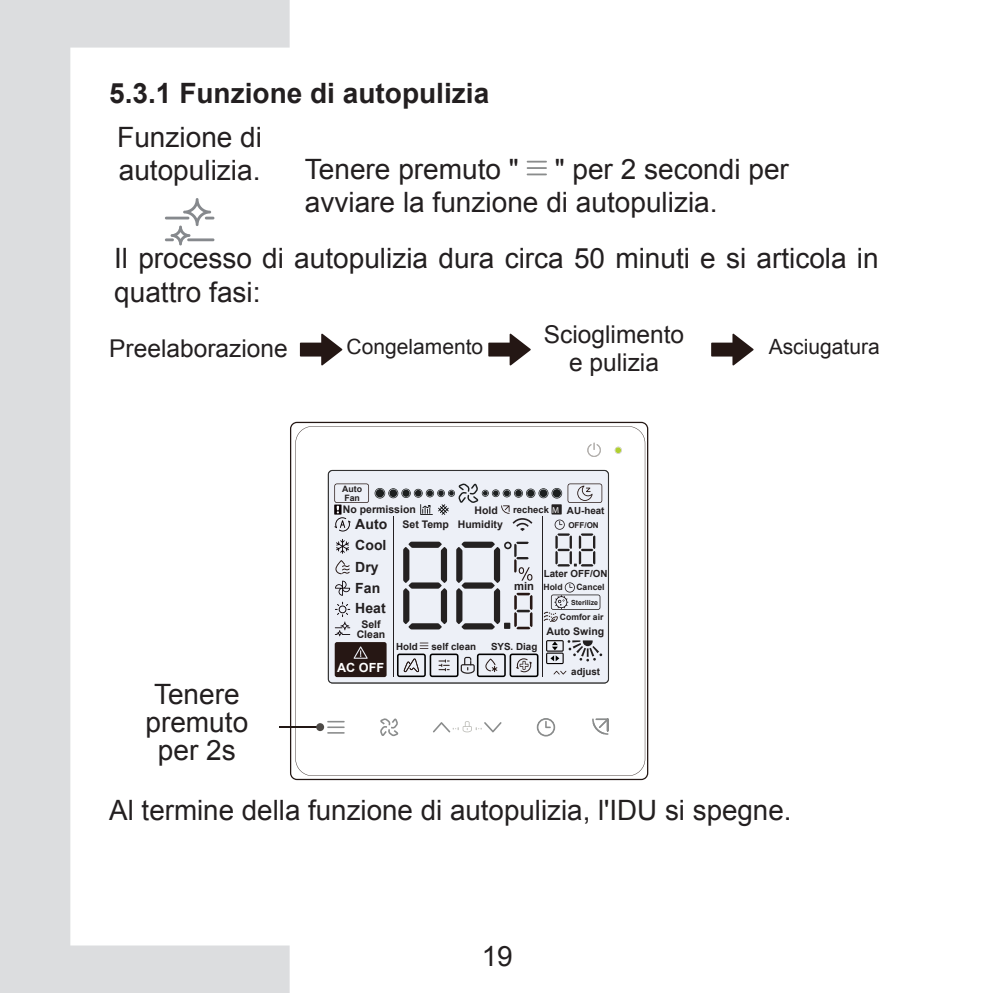
<style>
.page{position:relative;width:993px;height:993px;background:#fff}
.page>*{position:absolute;margin:0;border:0;box-sizing:border-box;transform-origin:0 0}
.T1-2{font:28px/33.6px "Arial";color:#231f20}
.T1-2-2{font:700 28px "Arial";color:#231f20}
.t1{font:24.5px/28px "Arial";color:#231f20;text-align:center}
.t2{font:21px "Arial";color:#231f20}
.t3{font:700 14px "Arial";color:#231f20}
.t4{font:700 12.6px "Arial";color:#fff}
.t5{font:700 11.2px "Arial";color:#231f20}
.t6{font:700 10.5px/10.5px "Arial";color:#231f20;text-align:center}
.t7{font:700 9.8px "Arial";color:#231f20}
.t8{font:700 9.45px "Arial";color:#231f20}
.t9{font:700 8.75px/8.8px "Arial";color:#231f20}
.t10{font:700 8.05px "Arial";color:#231f20}
.t11{font:700 7px "Arial";color:#231f20}
.s1{font-family:"Myriad Pro";font-weight:400;font-size:8.75px;color:#fff}
</style>
<div class="page">
<svg style="left:0;top:0;width:289px;height:992px"></svg>
<hr style="left:526px;top:173px;width:20px;height:2px;background:#8a8c8c">
<hr style="left:526px;top:167px;width:20px;height:2px;background:#8a8c8c">
<svg style="left:526px;top:161px;width:20px;height:1px"></svg>
<svg style="left:165px;top:198px;width:49px;height:47px"></svg>
<svg style="left:300px;top:333px;width:42px;height:32px"></svg>
<svg style="left:488px;top:333px;width:42px;height:32px"></svg>
<svg style="left:711px;top:333px;width:42px;height:32px"></svg>
<svg style="left:290px;top:421px;width:358px;height:358px"></svg>
<hr style="left:279px;top:726px;width:41px;height:2px;background:#211714">
<svg style="left:316px;top:722px;width:8px;height:8px"></svg>
<p class="T1-2-2" style="left:109px;top:75px;width:381px">5.3.1 Funzione di autopulizia</p>
<p class="T1-2" style="left:117px;top:120px;width:146px">Funzione di autopulizia.</p>
<p class="T1-2" style="left:305px;top:152px;width:485px;text-indent:250px">" per 2 secondi per avviare la funzione di autopulizia.</p>
<p class="T1-2" style="left:114px;top:242px;width:765px">Il processo di autopulizia dura circa 50 minuti e si articola in quattro fasi:</p>
<p class="t1" style="left:109px;top:334px;width:180px">Preelaborazione</p>
<p class="t2" style="left:346px;top:332px;width:138px">Congelamento</p>
<p class="T1-2" style="left:305px;top:152px;width:215px">Tenere premuto "</p>
<p class="t1" style="left:543px;top:320px;width:142px">Scioglimento e pulizia</p>
<p class="t2" style="left:768px;top:332px;width:112px">Asciugatura</p>
<p class="t9" style="left:342px;top:484px;width:21px">Auto<br>Fan</p>
<p class="t6" style="left:343px;top:504px;width:74px">No permission</p>
<p class="t6" style="left:474px;top:505px;width:25px">Hold</p>
<p class="t7" style="left:566px;top:503px;width:39px">AU-heat</p>
<p class="t10" style="left:568px;top:519px;width:32px">OFF/ON</p>
<p class="t8" style="left:513px;top:503px;width:47px">recheck <span class="s1">M</span></p>
<p class="t3" style="left:355px;top:514px;width:33px">Auto</p>
<p class="t3" style="left:355px;top:536px;width:33px">Cool</p>
<p class="t3" style="left:355px;top:557px;width:25px">Dry</p>
<p class="t3" style="left:355px;top:578px;width:26px">Fan</p>
<p class="t3" style="left:355px;top:598px;width:32px">Heat</p>
<p class="t6" style="left:356px;top:619px;width:30px">Self<br>Clean</p>
<p class="t4" style="left:337px;top:659px;width:48px">AC OFF</p>
<p class="t6" style="left:402px;top:519px;width:48px">Set Temp</p>
<p class="t6" style="left:458px;top:519px;width:46px">Humidity</p>
<p class="t7" style="left:543px;top:567px;width:65px">Later OFF/ON</p>
<p class="t9" style="left:543px;top:582px;width:21px">Hold</p>
<p class="t9" style="left:576px;top:582px;width:30px">Cancel</p>
<p class="t9" style="left:559px;top:612px;width:45px">Comfor air</p>
<p class="t5" style="left:514px;top:578px;width:21px">min</p>
<p class="t11" style="left:571px;top:597px;width:28px">Sterilize</p>
<p class="t6" style="left:546px;top:625px;width:59px">Auto Swing</p>
<p class="t7" style="left:396px;top:639px;width:23px">Hold</p>
<p class="t7" style="left:431px;top:639px;width:46px">self clean</p>
<p class="t7" style="left:491px;top:639px;width:48px">SYS. Diag</p>
<p class="t7" style="left:571px;top:665px;width:30px">adjust</p>
<p class="T1-2" style="left:145px;top:680px;width:104px;line-height:28px;text-align:center">Tenere premuto per 2s</p>
<p class="T1-2" style="left:109px;top:793px;width:683px">Al termine della funzione di autopulizia, l'IDU si spegne.</p>
<p class="T1-2" style="left:481px;top:939px;width:33px">19</p>
</div>
